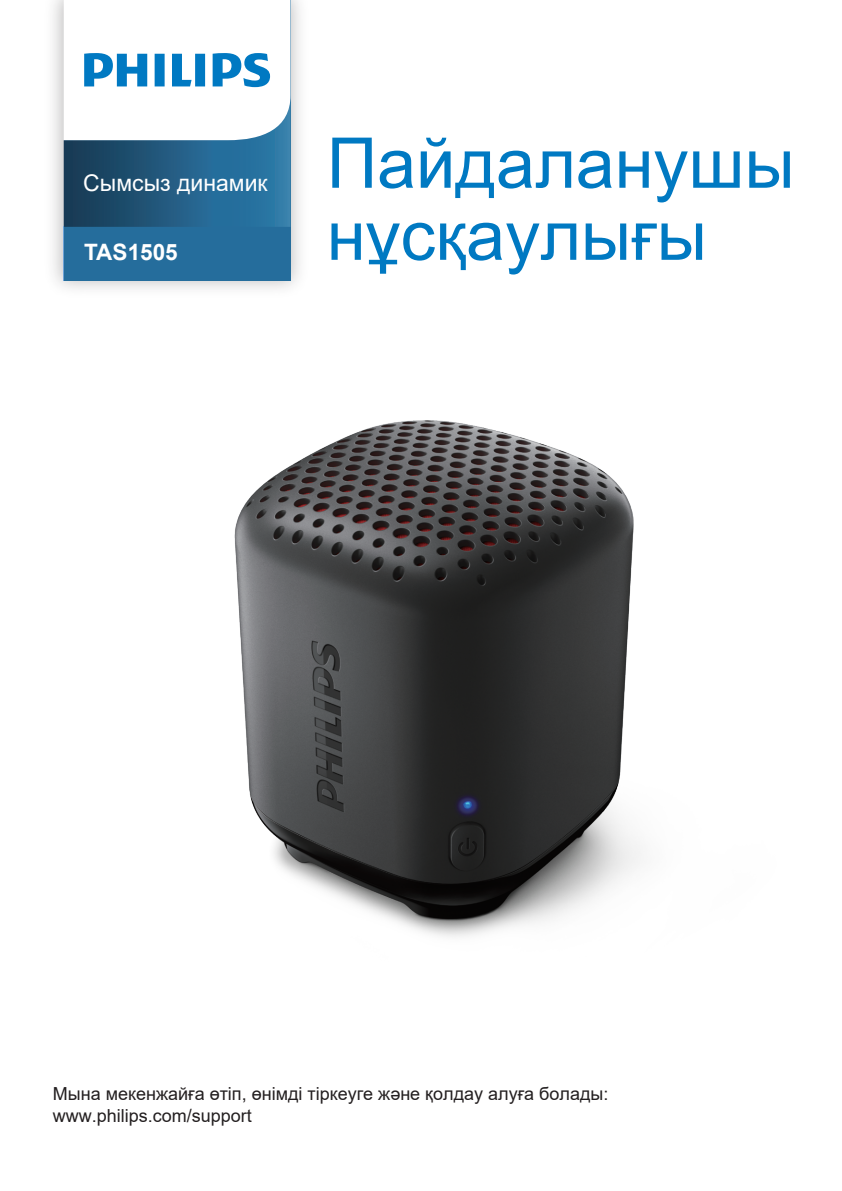
<style>
.page{position:relative;width:842px;height:1191px;background:#fff}
.page>*{position:absolute;margin:0;border:0;box-sizing:border-box;transform-origin:0 0}
.t1{font:70px/72px "Arial";color:#0079c2}
.t2{font:23px "Arial";color:#fff}
.t3{font:700 22.6px "Arial";color:#fff}
.t4{font:18px/21.6px "Arial";color:#231f20}
</style>
<div class="page">
<img style="left:53px;top:0;width:247px;height:289px">
<svg style="left:64px;top:0;width:226px;height:227px"></svg>
<div style="left:64px;top:227px;width:226px;height:53px;background:#256d9c"></div>
<img style="left:234px;top:420px;width:408px;height:517px">
<p class="t2" style="left:83px;top:167px;width:186px">Сымсыз динамик</p>
<p class="t3" style="left:84px;top:236px;width:95px">TAS1505</p>
<h1 class="t1" style="left:327px;top:127px;width:469px">Пайдаланушы нұсқаулығы</h1>
<p class="t4" style="left:53px;top:1083px;width:557px">Мына мекенжайға өтіп, өнімді тіркеуге жəне қолдау алуға болады: www.philips.com/support</p>
</div>
